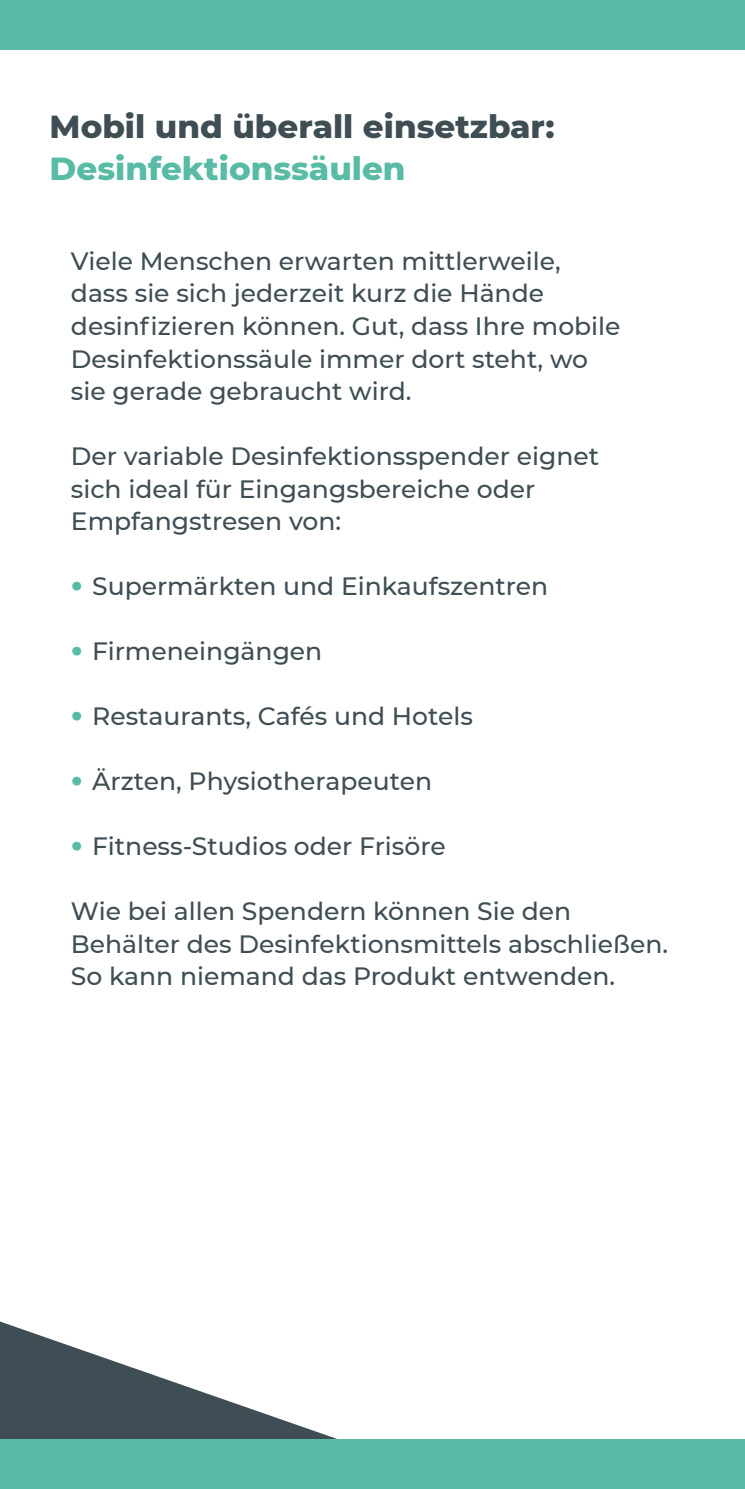
<style>
.page{position:relative;width:745px;height:1489px;background:#fff}
.page>*{position:absolute;margin:0;border:0;box-sizing:border-box;transform-origin:0 0}
.t1{font:800 32.5px "Montserrat";color:#3f4e54}
.t2{font:800 32.5px "Montserrat";color:#58bba5}
.t3{font:500 25px/32.5px "Montserrat";color:#3f4e54}
.s1{font-family:"Meta Pro";font-weight:700;color:#58bba5}
</style>
<div class="page">
<svg style="left:0;top:1321px;width:337px;height:118px"></svg>
<div style="left:0;top:0;width:744px;height:50px;background:#58bba5"></div>
<div style="left:0;top:1439px;width:744px;height:49px;background:#58bba5"></div>
<h1 class="t1" style="left:50px;top:102px;width:506px">Mobil und überall einsetzbar:</h1>
<h1 class="t2" style="left:50px;top:145px;width:357px">Desinfektionssäulen</h1>
<p class="t3" style="left:71px;top:244px;width:550px">Viele Menschen erwarten mittlerweile, dass sie sich jederzeit kurz die Hände desinfizieren können. Gut, dass Ihre mobile Desinfektionssäule immer dort steht, wo sie gerade gebraucht wird.</p>
<p class="t3" style="left:71px;top:439px;width:529px">Der variable Desinfektionsspender eignet sich ideal für Eingangsbereiche oder<br>Empfangstresen von:</p>
<p class="t3" style="left:71px;top:569px;width:478px"><span class="s1">•</span> Supermärkten und Einkaufszentren</p>
<p class="t3" style="left:71px;top:634px;width:253px"><span class="s1">•</span> Firmeneingängen</p>
<p class="t3" style="left:71px;top:699px;width:403px"><span class="s1">•</span> Restaurants, Cafés und Hotels</p>
<p class="t3" style="left:71px;top:764px;width:362px"><span class="s1">•</span> Ärzten, Physiotherapeuten</p>
<p class="t3" style="left:71px;top:829px;width:376px"><span class="s1">•</span> Fitness-Studios oder Frisöre</p>
<p class="t3" style="left:71px;top:894px;width:598px">Wie bei allen Spendern können Sie den<br>Behälter des Desinfektionsmittels abschließen.<br>So kann niemand das Produkt entwenden.</p>
</div>
